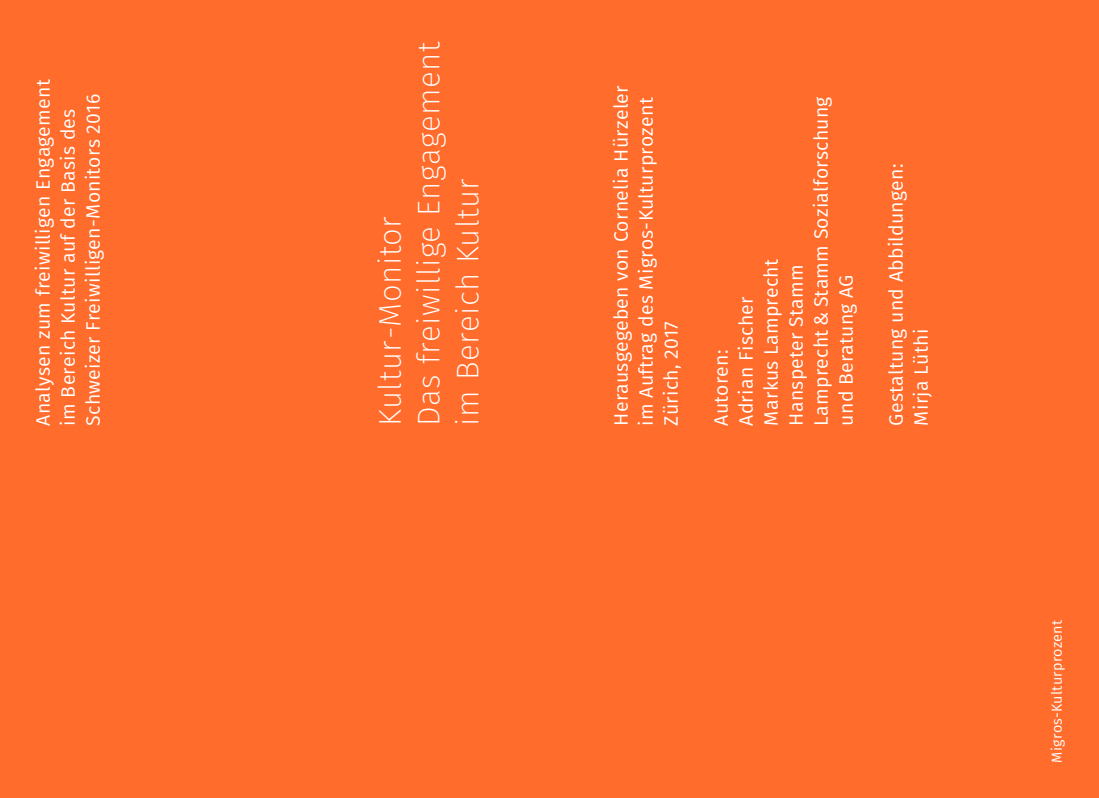
<style>
.page{position:relative;width:1099px;height:798px;background:#fff}
.page>*{position:absolute;margin:0;border:0;box-sizing:border-box;transform-origin:0 0}
.t1{font:200 31.25px/38.8px "Fira Sans";letter-spacing:.015em;color:#fff}
.t2{font:19.38px/25px "Fira Sans";letter-spacing:.015em;color:#fff}
.t3{font:14.38px "Fira Sans";letter-spacing:.015em;color:#fff}
</style>
<div class="page">
<div style="left:0;top:0;width:1098px;height:797px;background:#ff6c2c"></div>
<p class="t2" style="left:31px;top:425px;width:347px;rotate:-90deg">Analysen zum freiwilligen Engagement im Bereich Kultur auf der Basis des<br>Schweizer Freiwilligen-Monitors 2016</p>
<h1 class="t1" style="left:370px;top:425px;width:385px;rotate:-90deg">Kultur-Monitor<br>Das freiwillige Engagement im Bereich Kultur</h1>
<p class="t2" style="left:608px;top:425px;width:341px;rotate:-90deg">Herausgegeben von Cornelia Hürzeler im Auftrag des Migros-Kulturprozent<br>Zürich, 2017</p>
<p class="t2" style="left:708px;top:425px;width:330px;rotate:-90deg">Autoren:<br>Adrian Fischer<br>Markus Lamprecht<br>Hanspeter Stamm<br>Lamprecht &amp; Stamm Sozialforschung und Beratung AG</p>
<p class="t2" style="left:883px;top:425px;width:263px;rotate:-90deg">Gestaltung und Abbildungen:<br>Mirja Lüthi</p>
<p class="t3" style="left:1046px;top:762px;width:144px;rotate:-90deg">Migros-Kulturprozent</p>
</div>
